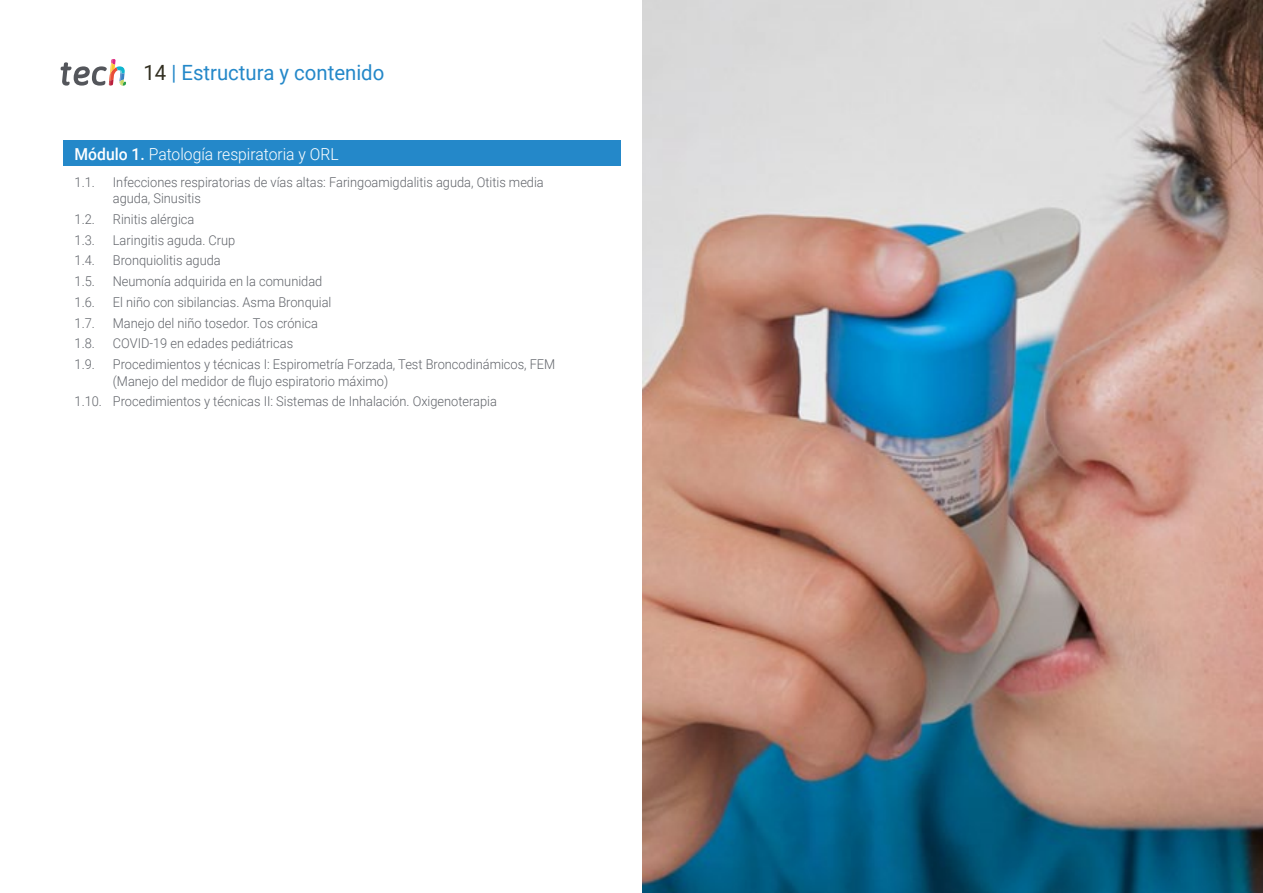
<style>
.page{position:relative;width:1263px;height:893px;background:#fff}
.page>*{position:absolute;margin:0;border:0;box-sizing:border-box;transform-origin:0 0}
.t1{font:21px "Roboto";color:#2488c9}
.t2{font:300 16.5px "Roboto";color:#fff;scale:.95 1}
.t3{font:300 13.5px/16.5px "Roboto";color:#61646a;scale:.95 1}
.s1{color:#312e20}
.s2{font-weight:500}
</style>
<div class="page">
<img style="left:642px;top:0;width:621px;height:893px">
<svg style="left:61px;top:59px;width:65px;height:27px"></svg>
<div style="left:64px;top:141px;width:557px;height:25px;background:#2488c9"></div>
<h1 class="t1" style="left:144px;top:57px;width:242px"><span class="s1">14</span> | Estructura y contenido</h1>
<p class="t2" style="left:75px;top:142px;width:279px"><span class="s2">Módulo 1.</span> Patología respiratoria y ORL</p>
<p class="t3" style="left:75px;top:173px;width:23px">1.1.</p>
<p class="t3" style="left:113px;top:173px;width:455px">Infecciones respiratorias de vías altas: Faringoamigdalitis aguda, Otitis media aguda, Sinusitis</p>
<p class="t3" style="left:75px;top:210px;width:23px">1.2.</p>
<p class="t3" style="left:113px;top:210px;width:87px">Rinitis alérgica</p>
<p class="t3" style="left:75px;top:231px;width:23px">1.3.</p>
<p class="t3" style="left:113px;top:231px;width:130px">Laringitis aguda. Crup</p>
<p class="t3" style="left:75px;top:252px;width:23px">1.4.</p>
<p class="t3" style="left:113px;top:252px;width:115px">Bronquiolitis aguda</p>
<p class="t3" style="left:75px;top:273px;width:23px">1.5.</p>
<p class="t3" style="left:113px;top:273px;width:222px">Neumonía adquirida en la comunidad</p>
<p class="t3" style="left:75px;top:293px;width:23px">1.6.</p>
<p class="t3" style="left:113px;top:293px;width:232px">El niño con sibilancias. Asma Bronquial</p>
<p class="t3" style="left:75px;top:314px;width:23px">1.7.</p>
<p class="t3" style="left:113px;top:314px;width:217px">Manejo del niño tosedor. Tos crónica</p>
<p class="t3" style="left:75px;top:335px;width:23px">1.8.</p>
<p class="t3" style="left:113px;top:335px;width:191px">COVID-19 en edades pediátricas</p>
<p class="t3" style="left:75px;top:356px;width:23px">1.9.</p>
<p class="t3" style="left:113px;top:356px;width:467px">Procedimientos y técnicas I: Espirometría Forzada, Test Broncodinámicos, FEM (Manejo del medidor de flujo espiratorio máximo)</p>
<p class="t3" style="left:75px;top:393px;width:446px">1.10. Procedimientos y técnicas II: Sistemas de Inhalación. Oxigenoterapia</p>
</div>
